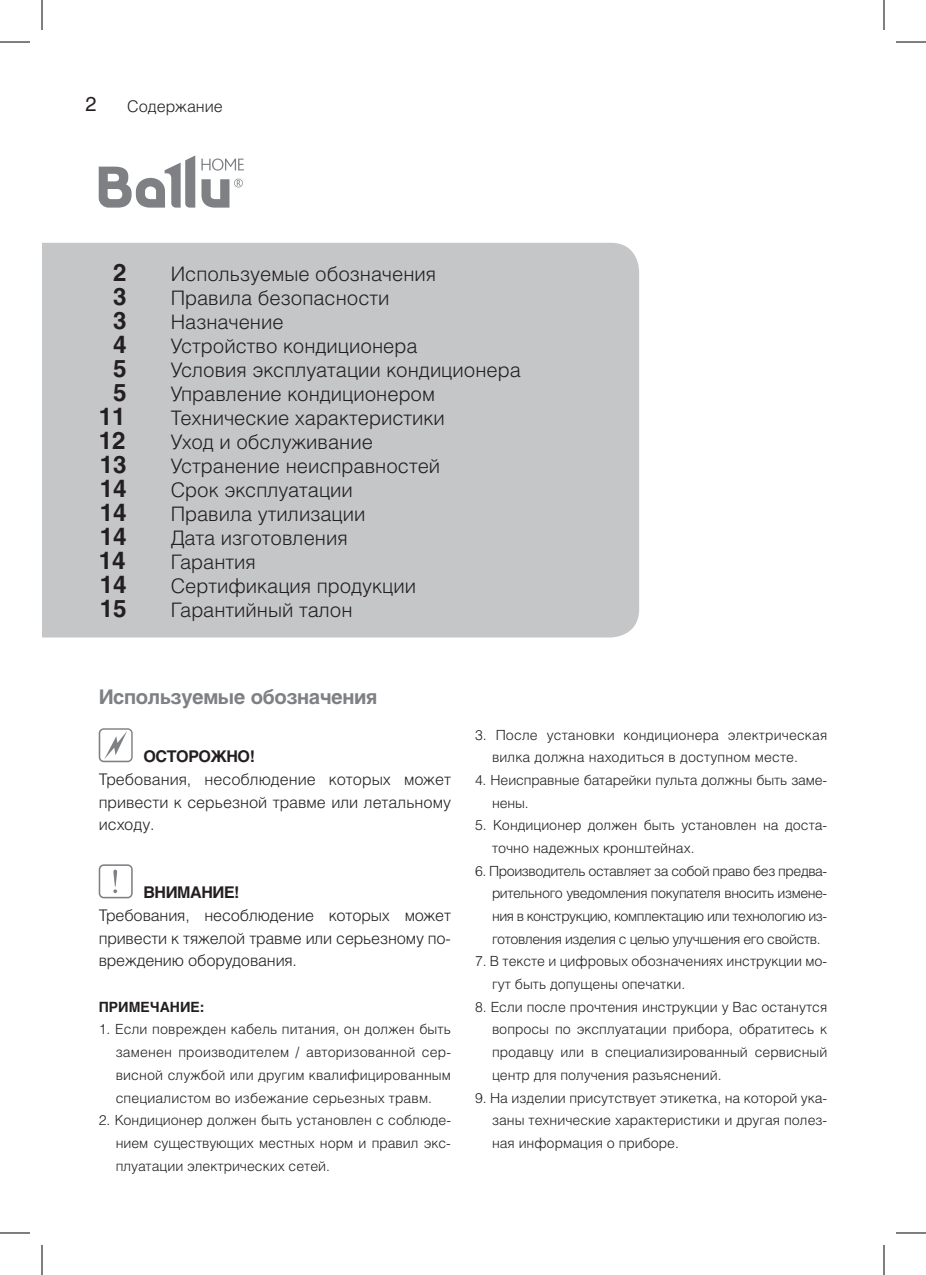
<style>
.page{position:relative;width:926px;height:1275px;background:#fff}
.page>*{position:absolute;margin:0;border:0;box-sizing:border-box;transform-origin:0 0}
.t1{font:700 24px "Helios";color:#231f20}
.t2{font:300 20px "Helios";color:#231f20}
.spis{font:700 20px "Helios";letter-spacing:-.02em;color:#7e8083}
.t3{font:20px "Helios";color:#231f20}
.spis-2{font:300 16px/22.6px "Helios";color:#231f20;text-align:justify}
.t4{font:700 16px "Helios";letter-spacing:-.03em;color:#231f20}
.t5{font:300 14px/22.6px "Helios";color:#231f20;text-align:justify}
.t6{font:700 14px "Helios";color:#231f20}
</style>
<div class="page">
<div style="left:42px;top:243px;width:597px;height:394px;background:#c5c6c8"></div>
<svg style="left:99px;top:728px;width:34px;height:34px"></svg>
<svg style="left:99px;top:864px;width:34px;height:34px"></svg>
<svg style="left:99px;top:155px;width:145px;height:53px"></svg>
<hr style="left:0;top:42px;width:30px;height:1px;background:#000">
<hr style="left:896px;top:42px;width:30px;height:1px;background:#000">
<hr style="left:0;top:1232px;width:30px;height:1px;background:#000">
<hr style="left:896px;top:1232px;width:30px;height:1px;background:#000">
<hr style="left:42px;top:0;width:1px;height:30px;background:#000">
<hr style="left:42px;top:1245px;width:1px;height:30px;background:#000">
<hr style="left:884px;top:0;width:1px;height:30px;background:#000">
<hr style="left:884px;top:1245px;width:1px;height:30px;background:#000">
<p class="t3" style="left:85px;top:92px;width:13px">2</p>
<p class="spis-2" style="left:127px;top:94px;width:97px">Содержание</p>
<p class="t1" style="left:113px;top:258px;width:15px">2</p>
<p class="t2" style="left:171px;top:262px;width:267px">Используемые обозначения</p>
<p class="t1" style="left:113px;top:282px;width:15px">3</p>
<p class="t2" style="left:171px;top:286px;width:220px">Правила безопасности</p>
<p class="t1" style="left:113px;top:306px;width:15px">3</p>
<p class="t2" style="left:171px;top:310px;width:114px">Назначение</p>
<p class="t1" style="left:113px;top:330px;width:15px">4</p>
<p class="t2" style="left:171px;top:334px;width:248px">Устройство кондиционера</p>
<p class="t1" style="left:113px;top:354px;width:15px">5</p>
<p class="t2" style="left:171px;top:358px;width:352px">Условия эксплуатации кондиционера</p>
<p class="t1" style="left:113px;top:378px;width:15px">5</p>
<p class="t2" style="left:171px;top:382px;width:266px">Управление кондиционером</p>
<p class="t1" style="left:99px;top:402px;width:28px">11</p>
<p class="t2" style="left:171px;top:406px;width:276px">Технические характеристики</p>
<p class="t1" style="left:99px;top:426px;width:28px">12</p>
<p class="t2" style="left:171px;top:430px;width:204px">Уход и обслуживание</p>
<p class="t1" style="left:100px;top:450px;width:28px">13</p>
<p class="t2" style="left:171px;top:454px;width:271px">Устранение неисправностей</p>
<p class="t1" style="left:100px;top:474px;width:28px">14</p>
<p class="t2" style="left:171px;top:478px;width:184px">Срок эксплуатации</p>
<p class="t1" style="left:100px;top:498px;width:28px">14</p>
<p class="t2" style="left:171px;top:502px;width:196px">Правила утилизации</p>
<p class="t1" style="left:100px;top:522px;width:28px">14</p>
<p class="t2" style="left:171px;top:526px;width:178px">Дата изготовления</p>
<p class="t1" style="left:99px;top:546px;width:28px">14</p>
<p class="t2" style="left:171px;top:550px;width:87px">Гарантия</p>
<p class="t1" style="left:100px;top:570px;width:28px">14</p>
<p class="t2" style="left:171px;top:574px;width:247px">Сертификация продукции</p>
<p class="t1" style="left:100px;top:594px;width:28px">15</p>
<p class="t2" style="left:171px;top:598px;width:183px">Гарантийный талон</p>
<p class="spis" style="left:99px;top:685px;width:280px">Используемые обозначения</p>
<p class="t4" style="left:144px;top:747px;width:113px">ОСТОРОЖНО!</p>
<p class="spis-2" style="left:99px;top:767px;width:354px">Тре-бо-ва-ния, не-со-блю-де-ние ко-то-рых мо-жет при-ве-с-ти к се-рь-ез-ной трав-ме или ле-таль-но-му ис-хо-ду.</p>
<p class="t4" style="left:144px;top:883px;width:98px">ВНИМАНИЕ!</p>
<p class="spis-2" style="left:99px;top:904px;width:354px">Тре-бо-ва-ния, не-со-блю-де-ние ко-то-рых мо-жет при-ве-с-ти к тя-же-лой трав-ме или се-рь-ез-но-му по&shy;вреж-де-нию обо-ру-до-ва-ния.</p>
<p class="t6" style="left:99px;top:998px;width:107px">ПРИМЕЧАНИЕ:</p>
<p class="t5" style="left:116px;top:1018px;width:337px;text-indent:-17px">1. Ес-ли по-вреж-ден ка-бель пи-та-ния, он дол-жен быть за-ме-нен про-из-во-ди-те-лем / ав-то-ри-зо-ван-ной сер&shy;вис-ной служ-бой или дру-гим ква-ли-фи-ци-ро-ванным спе-ци-а-ли-с-том во из-бе-жа-ние се-рь-ез-ных травм.</p>
<p class="t5" style="left:116px;top:1108px;width:336px;text-indent:-17px">2. Кон-ди-ци-о-нер дол-жен быть ус-та-нов-лен с со-блю-де&shy;ни-ем су-ще-с-т-ву-ю-щих ме-ст-ных норм и пра-вил экс&shy;плу-а-та-ции элек-три-че-с-ких се-тей.</p>
<p class="t5" style="left:492px;top:723px;width:337px;text-indent:-17px">3. Пос-ле ус-та-нов-ки кон-ди-ци-о-не-ра элек-три-че-с-кая вил-ка долж-на на-хо-дить-ся в до-ступ-ном ме-с-те.</p>
<p class="t5" style="left:492px;top:768px;width:336px;text-indent:-17px">4. Не-ис-прав-ные ба-та-рей-ки пуль-та долж-ны быть за-ме&shy;не-ны.</p>
<p class="t5" style="left:492px;top:814px;width:336px;text-indent:-17px">5. Кон-ди-ци-о-нер дол-жен быть ус-та-нов-лен на до-ста&shy;точ-но на-деж-ных крон-штей-нах.</p>
<p class="t5" style="left:492px;top:859px;width:337px;text-indent:-17px">6. Производитель оставляет за собой право без предва&shy;рительного уведомления покупателя вносить измене&shy;ния в конструкцию, комплектацию или технологию из&shy;готовления изделия с целью улучшения его свойств.</p>
<p class="t5" style="left:492px;top:950px;width:337px;text-indent:-17px">7. В тексте и цифровых обозначениях инструкции мо&shy;гут быть допущены опечатки.</p>
<p class="t5" style="left:492px;top:995px;width:337px;text-indent:-17px">8. Если после прочтения инструкции у Вас останутся вопросы по эксплуатации прибора, обратитесь к продавцу или в специализированный сервисный центр для получения разъяснений.</p>
<p class="t5" style="left:492px;top:1086px;width:337px;text-indent:-17px">9. На изделии присутствует этикетка, на которой ука&shy;заны технические характеристики и другая полез&shy;ная информация о приборе.</p>
</div>
